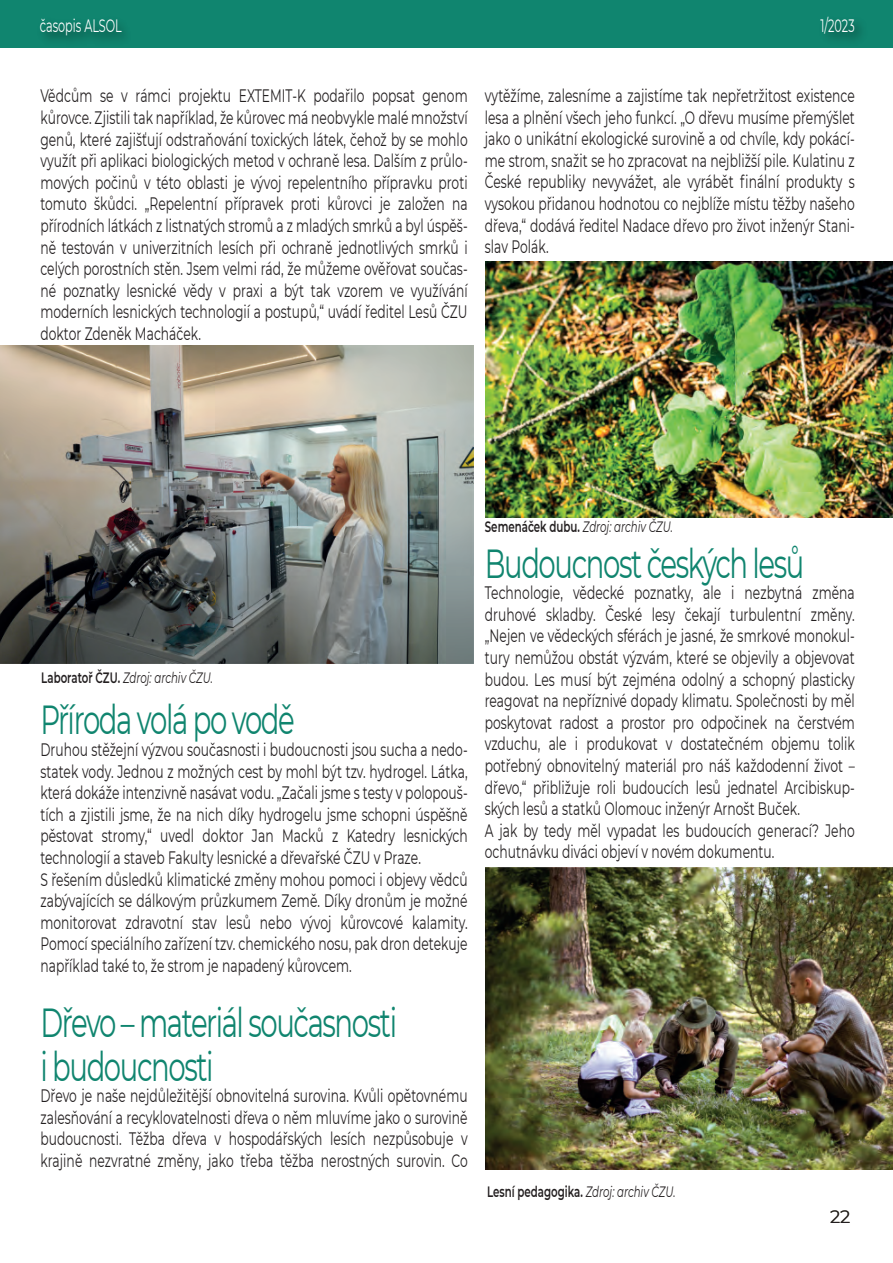
<style>
.page{position:relative;width:893px;height:1263px;background:#fff}
.page>*{position:absolute;margin:0;border:0;box-sizing:border-box;transform-origin:0 0}
.t1{font:40.5px/43.5px "Montserrat";letter-spacing:-.05em;color:#10856f;scale:.68 1}
.t2{font:18px/21.6px "Montserrat";letter-spacing:.005em;color:#231f20;text-align:justify;scale:.68 1}
.t3{font:18px "Montserrat";color:#fff;scale:.63 1}
.t4{font:18px "Montserrat";color:#343012}
.t5{font:italic 15px "Montserrat";color:#231f20;scale:.68 1}
.t6{font:600 15px "Montserrat";color:#231f20;scale:.68 1}
.s1{font-weight:600;font-style:normal}
.s2{font-weight:400;font-style:italic}
</style>
<div class="page">
<img style="left:0;top:345px;width:473px;height:319px">
<img style="left:485px;top:261px;width:408px;height:257px">
<img style="left:486px;top:868px;width:407px;height:301px">
<div style="left:0;top:0;width:893px;height:47px;background:#10856f"></div>
<img style="left:2px;top:23px;width:870px;height:25px">
<p class="t3" style="left:40px;top:14px;width:132px">časopis ALSOL</p>
<p class="t3" style="left:820px;top:14px;width:56px">1/2023</p>
<p class="t3" style="left:820px;top:14px;width:60px">2/2022</p>
<p class="t2" style="left:40px;top:85px;width:630px">Vědcům se v rámci projektu EXTEMIT-K podařilo popsat genom kůrovce. Zjistili tak například, že kůrovec má neobvykle malé množství genů, které zajišťují odstraňování toxických látek, čehož by se mohlo využít při aplikaci biologických metod v ochraně lesa. Dalším z průlo&shy;mových počinů v této oblasti je vývoj repelentního přípravku proti tomuto škůdci. „Repelentní přípravek proti kůrovci je založen na přírodních látkách z listnatých stromů a z mladých smrků a byl úspěš&shy;ně testován v univerzitních lesích při ochraně jednotlivých smrků i celých porostních stěn. Jsem velmi rád, že můžeme ověřovat součas&shy;né poznatky lesnické vědy v praxi a být tak vzorem ve využívání moderních lesnických technologií a postupů,“ uvádí ředitel Lesů ČZU doktor Zdeněk Macháček.</p>
<p class="t2" style="left:485px;top:84px;width:546px">vytěžíme, zalesníme a zajistíme tak nepřetržitost existence lesa a plnění všech jeho funkcí. „O dřevu musíme přemýšlet jako o unikátní ekologické surovině a od chvíle, kdy pokácí&shy;me strom, snažit se ho zpracovat na nejbližší pile. Kulatinu z České republiky nevyvážet, ale vyrábět finální produkty s vysokou přidanou hodnotou co nejblíže místu těžby našeho dřeva,“ dodává ředitel Nadace dřevo pro život inženýr Stani&shy;slav Polák.</p>
<p class="t5" style="left:41px;top:668px;width:254px"><span class="s1">Laboratoř ČZU.</span> Zdroj: archiv ČZU.</p>
<h1 class="t1" style="left:40px;top:697px;width:376px">Příroda volá po vodě</h1>
<p class="t2" style="left:40px;top:738px;width:630px;text-align:left">Druhou stěžejní výzvou současnosti i budoucnosti jsou sucha a nedo&shy;statek vody. Jednou z možných cest by mohl být tzv. hydrogel. Látka, která dokáže intenzivně nasávat vodu. „Začali jsme s testy v polopouš&shy;tích a zjistili jsme, že na nich díky hydrogelu jsme schopni úspěšně pěstovat stromy,“ uvedl doktor Jan Macků z Katedry lesnických technologií a staveb Fakulty lesnické a dřevařské ČZU v Praze.<br>S řešením důsledků klimatické změny mohou pomoci i objevy vědců zabývajících se dálkovým průzkumem Země. Díky dronům je možné monitorovat zdravotní stav lesů nebo vývoj kůrovcové kalamity.<br>Pomocí speciálního zařízení tzv. chemického nosu, pak dron detekuje například také to, že strom je napadený kůrovcem.</p>
<h1 class="t1" style="left:40px;top:999px;width:526px">Dřevo – materiál současnosti i budoucnosti</h1>
<p class="t2" style="left:40px;top:1084px;width:630px">Dřevo je naše nejdůležitější obnovitelná surovina. Kvůli opětovnému zalesňování a recyklovatelnosti dřeva o něm mluvíme jako o surovině budoucnosti. Těžba dřeva v hospodářských lesích nezpůsobuje v krajině nezvratné změny, jako třeba těžba nerostných surovin. Co</p>
<p class="t5" style="left:485px;top:517px;width:278px"><span class="s1">Semenáček dubu.</span> Zdroj: archiv ČZU.</p>
<h1 class="t1" style="left:485px;top:540px;width:471px">Budoucnost českých lesů</h1>
<p class="t2" style="left:485px;top:581px;width:546px;text-align:left">Technologie, vědecké poznatky, ale i nezbytná změna druhové skladby. České lesy čekají turbulentní změny. „Nejen ve vědeckých sférách je jasné, že smrkové monokul&shy;tury nemůžou obstát výzvám, které se objevily a objevovat budou. Les musí být zejména odolný a schopný plasticky reagovat na nepříznivé dopady klimatu. Společnosti by měl poskytovat radost a prostor pro odpočinek na čerstvém vzduchu, ale i produkovat v dostatečném objemu tolik potřebný obnovitelný materiál pro náš každodenní život – dřevo,“ přibližuje roli budoucích lesů jednatel Arcibiskup&shy;ských lesů a statků Olomouc inženýr Arnošt Buček.<br>A jak by tedy měl vypadat les budoucích generací? Jeho ochutnávku diváci objeví v novém dokumentu.</p>
<p class="t6" style="left:487px;top:1181px;width:279px">Lesní pedagogika. <span class="s2">Zdroj: archiv ČZU.</span></p>
<p class="t4" style="left:830px;top:1204px;width:22px">22</p>
</div>
